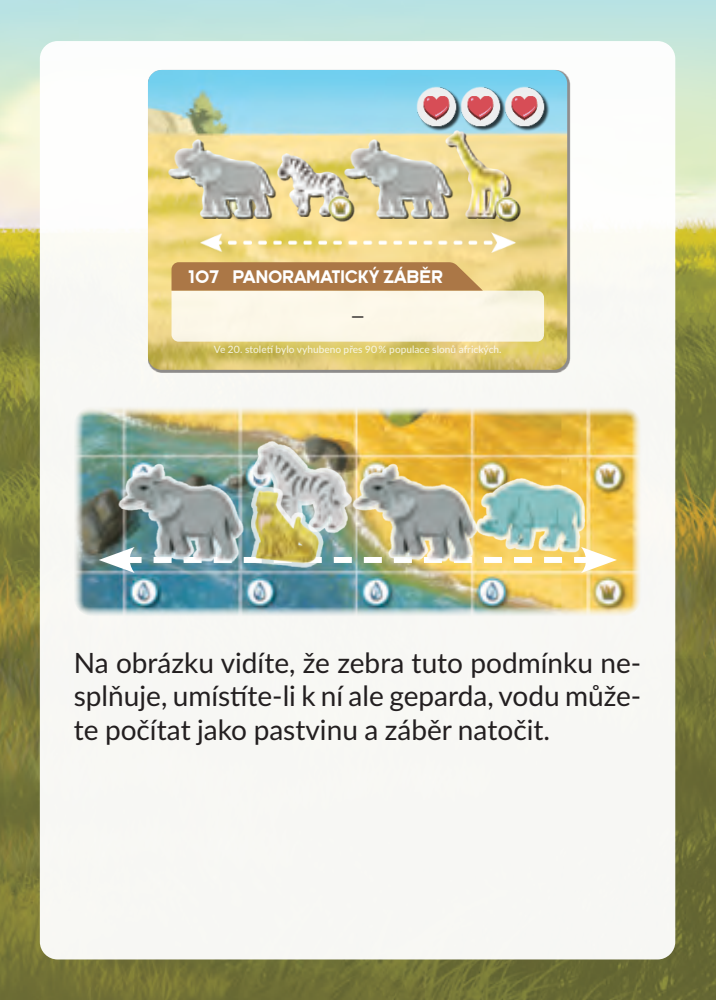
<style>
.page{position:relative;width:716px;height:1000px;background:#fff}
.page>*{position:absolute;margin:0;border:0;box-sizing:border-box;transform-origin:0 0}
.t1{font:28px/33.6px "Lato";color:#231f20;text-align:justify}
.t2{font:18.4px "Dance CE";letter-spacing:-.005em;color:#fff}
.t3{font:600 16.8px "Lato";color:#231f20}
.t4{font:600 10px "Lato";color:#fff}
</style>
<div class="page">
<img style="left:0;top:0;width:715px;height:1000px">
<div style="left:40px;top:41px;width:635px;height:918px;background:#f8f8f4;border-radius:18px"></div>
<img style="left:148px;top:70px;width:419px;height:300px">
<img style="left:224px;top:218px;width:36px;height:7px">
<img style="left:201px;top:232px;width:314px;height:21px">
<img style="left:168px;top:140px;width:109px;height:78px">
<img style="left:344px;top:140px;width:101px;height:78px">
<img style="left:278px;top:153px;width:71px;height:63px">
<img style="left:324px;top:191px;width:36px;height:36px">
<img style="left:506px;top:86px;width:44px;height:46px">
<img style="left:462px;top:86px;width:44px;height:44px">
<img style="left:416px;top:86px;width:46px;height:46px">
<img style="left:445px;top:130px;width:68px;height:88px">
<img style="left:491px;top:192px;width:35px;height:36px">
<svg style="left:171px;top:262px;width:372px;height:80px"></svg>
<img style="left:75px;top:408px;width:565px;height:208px">
<img style="left:99px;top:547px;width:517px;height:26px">
<img style="left:117px;top:461px;width:131px;height:106px">
<img style="left:350px;top:461px;width:133px;height:106px">
<img style="left:470px;top:476px;width:120px;height:81px">
<img style="left:248px;top:440px;width:116px;height:100px">
<img style="left:245px;top:482px;width:80px;height:87px">
<svg style="left:712px;top:0;width:4px;height:4px"></svg>
<svg style="left:712px;top:997px;width:4px;height:3px"></svg>
<p class="t2" style="left:185px;top:266px;width:259px">1O7 PANORAMATICKÝ ZÁBĚR</p>
<p class="t3" style="left:351px;top:304px;width:15px">—</p>
<p class="t4" style="left:214px;top:342px;width:289px">Ve 20. století bylo vyhubeno přes 90 % populace slonů afrických.</p>
<p class="t1" style="left:74px;top:644px;width:568px">Na obrázku vidíte, že zebra tuto podmínku ne&shy;splňuje, umístíte-li k ní ale geparda, vodu může&shy;te počítat jako pastvinu a záběr natočit.</p>
</div>
